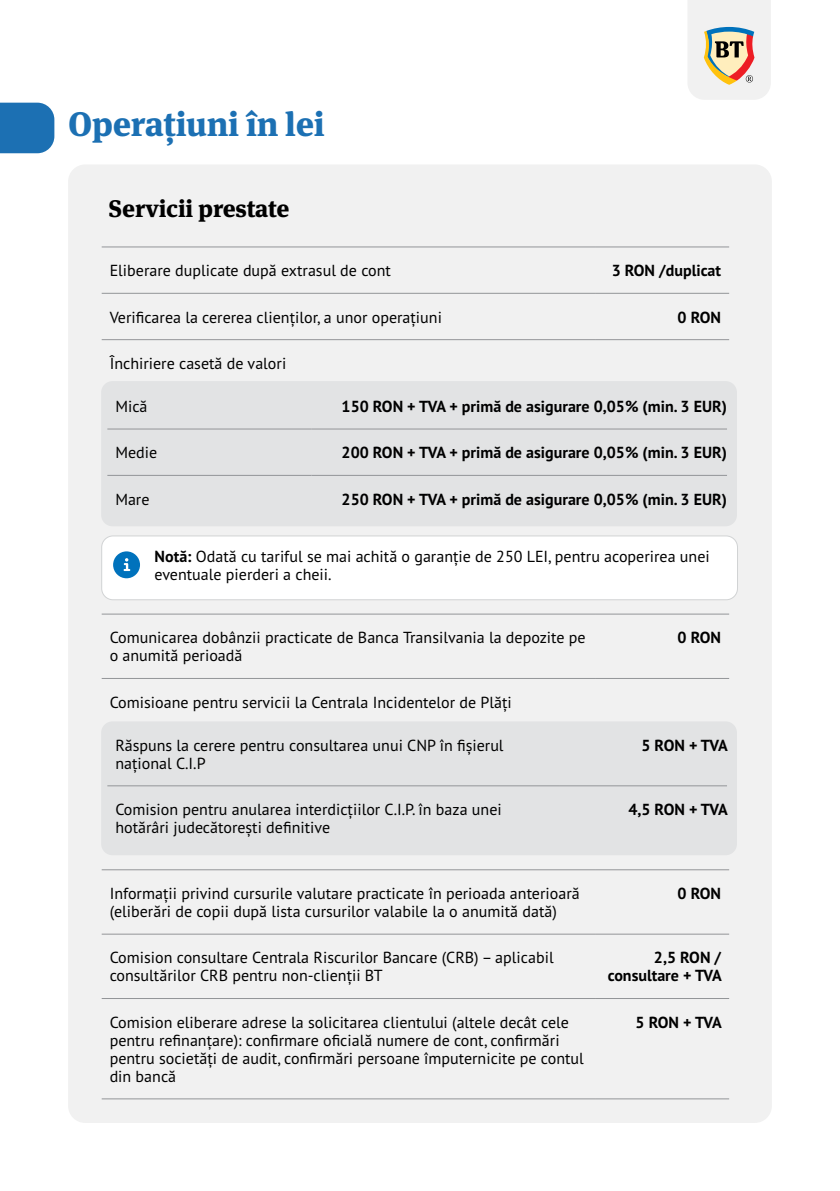
<style>
.page{position:relative;width:840px;height:1191px;background:#fff}
.page>*{position:absolute;margin:0;border:0;box-sizing:border-box;transform-origin:0 0}
.t1{font:800 34px "Meta Serif Pro";letter-spacing:-.01em;color:#1c70b3}
.t2{font:800 24px "Meta Serif Pro";letter-spacing:-.01em;color:#000}
.t3{font:16px/18px "PT Sans Pro";color:#000}
.t4{font:700 16px/18px "PT Sans Pro";color:#000;text-align:right}
.s1{font-weight:700}
</style>
<div class="page">
<div style="left:68px;top:164px;width:703px;height:959px;background:#f1f1f1;border-radius:17px"></div>
<div style="left:101px;top:381px;width:635px;height:145px;background:#e2e3e4;border-radius:11px"></div>
<div style="left:101px;top:721px;width:635px;height:134px;background:#e2e3e4;border-radius:11px"></div>
<svg style="left:688px;top:0;width:82px;height:100px"></svg>
<div style="left:0;top:103px;width:54px;height:50px;background:#1c70b3"></div>
<hr style="left:102px;top:247px;width:493px;height:1px;background:#939598">
<hr style="left:595px;top:247px;width:133px;height:1px;background:#939598">
<hr style="left:102px;top:293px;width:493px;height:1px;background:#939598">
<hr style="left:595px;top:293px;width:133px;height:1px;background:#939598">
<hr style="left:102px;top:339px;width:493px;height:1px;background:#939598">
<hr style="left:595px;top:339px;width:133px;height:1px;background:#939598">
<hr style="left:107px;top:429px;width:204px;height:1px;background:#939598">
<hr style="left:311px;top:429px;width:415px;height:1px;background:#939598">
<hr style="left:107px;top:475px;width:204px;height:1px;background:#939598">
<hr style="left:311px;top:475px;width:415px;height:1px;background:#939598">
<div style="left:102px;top:536px;width:635px;height:64px;background:#fff;border-radius:11px"></div>
<div style="left:101px;top:535px;width:636px;height:65px;border:1px solid #d1d3d4;border-radius:11px"></div>
<div style="left:113px;top:551px;width:27px;height:27px;background:#0072bc;border-radius:50%"></div>
<svg style="left:123px;top:558px;width:7px;height:13px"></svg>
<hr style="left:102px;top:614px;width:493px;height:1px;background:#939598">
<hr style="left:595px;top:614px;width:133px;height:1px;background:#939598">
<hr style="left:102px;top:678px;width:493px;height:1px;background:#939598">
<hr style="left:595px;top:678px;width:133px;height:1px;background:#939598">
<hr style="left:107px;top:785px;width:451px;height:1px;background:#939598">
<hr style="left:558px;top:785px;width:168px;height:1px;background:#939598">
<hr style="left:102px;top:869px;width:493px;height:1px;background:#939598">
<hr style="left:595px;top:869px;width:133px;height:1px;background:#939598">
<hr style="left:102px;top:933px;width:493px;height:1px;background:#939598">
<hr style="left:595px;top:933px;width:133px;height:1px;background:#939598">
<hr style="left:102px;top:998px;width:493px;height:1px;background:#939598">
<hr style="left:595px;top:998px;width:133px;height:1px;background:#939598">
<hr style="left:102px;top:1098px;width:493px;height:1px;background:#939598">
<hr style="left:595px;top:1098px;width:133px;height:1px;background:#939598">
<h1 class="t1" style="left:68px;top:96px;width:258px">Operațiuni în lei</h1>
<h2 class="t2" style="left:109px;top:189px;width:182px">Servicii prestate</h2>
<p class="t3" style="left:110px;top:261px;width:282px">Eliberare duplicate după extrasul de cont</p>
<p class="t4" style="left:611px;top:261px;width:111px">3 RON /duplicat</p>
<p class="t3" style="left:110px;top:307px;width:333px">Verificarea la cererea clienților, a unor operațiuni</p>
<p class="t4" style="left:677px;top:308px;width:45px">0 RON</p>
<p class="t3" style="left:110px;top:354px;width:178px">Închiriere casetă de valori</p>
<p class="t3" style="left:115px;top:397px;width:34px">Mică</p>
<p class="t4" style="left:341px;top:397px;width:387px">150 RON + TVA + primă de asigurare 0,05% (min. 3 EUR)</p>
<p class="t3" style="left:115px;top:443px;width:43px">Medie</p>
<p class="t4" style="left:341px;top:443px;width:387px">200 RON + TVA + primă de asigurare 0,05% (min. 3 EUR)</p>
<p class="t3" style="left:115px;top:489px;width:36px">Mare</p>
<p class="t4" style="left:341px;top:490px;width:387px">250 RON + TVA + primă de asigurare 0,05% (min. 3 EUR)</p>
<p class="t3" style="left:154px;top:547px;width:556px"><span class="s1">Notă:</span> Odată cu tariful se mai achită o garanție de 250 LEI, pentru acoperirea unei eventuale pierderi a cheii.</p>
<p class="t3" style="left:110px;top:628px;width:477px">Comunicarea dobânzii practicate de Banca Transilvania la depozite pe o anumită perioadă</p>
<p class="t4" style="left:677px;top:628px;width:45px">0 RON</p>
<p class="t3" style="left:110px;top:692px;width:403px">Comisioane pentru servicii la Centrala Incidentelor de Plăți</p>
<p class="t3" style="left:115px;top:735px;width:389px">Răspuns la cerere pentru consultarea unui CNP în fișierul național C.I.P</p>
<p class="t4" style="left:641px;top:736px;width:88px">5 RON + TVA</p>
<p class="t3" style="left:115px;top:800px;width:387px">Comision pentru anularea interdicțiilor C.I.P. în baza unei hotărâri judecătorești definitive</p>
<p class="t4" style="left:628px;top:800px;width:101px">4,5 RON + TVA</p>
<p class="t3" style="left:110px;top:884px;width:471px">Informații privind cursurile valutare practicate în perioada anterioară (eliberări de copii după lista cursurilor valabile la o anumită dată)</p>
<p class="t4" style="left:677px;top:884px;width:45px">0 RON</p>
<p class="t3" style="left:110px;top:948px;width:445px">Comision consultare Centrala Riscurilor Bancare (CRB) – aplicabil consultărilor CRB pentru non-clienții BT</p>
<p class="t4" style="left:607px;top:948px;width:116px">2,5 RON / consultare + TVA</p>
<p class="t3" style="left:110px;top:1012px;width:475px">Comision eliberare adrese la solicitarea clientului (altele decât cele pentru refinanțare): confirmare oficială numere de cont, confirmări pentru societăți de audit, confirmări persoane împuternicite pe contul din bancă</p>
<p class="t4" style="left:635px;top:1013px;width:88px">5 RON + TVA</p>
</div>
